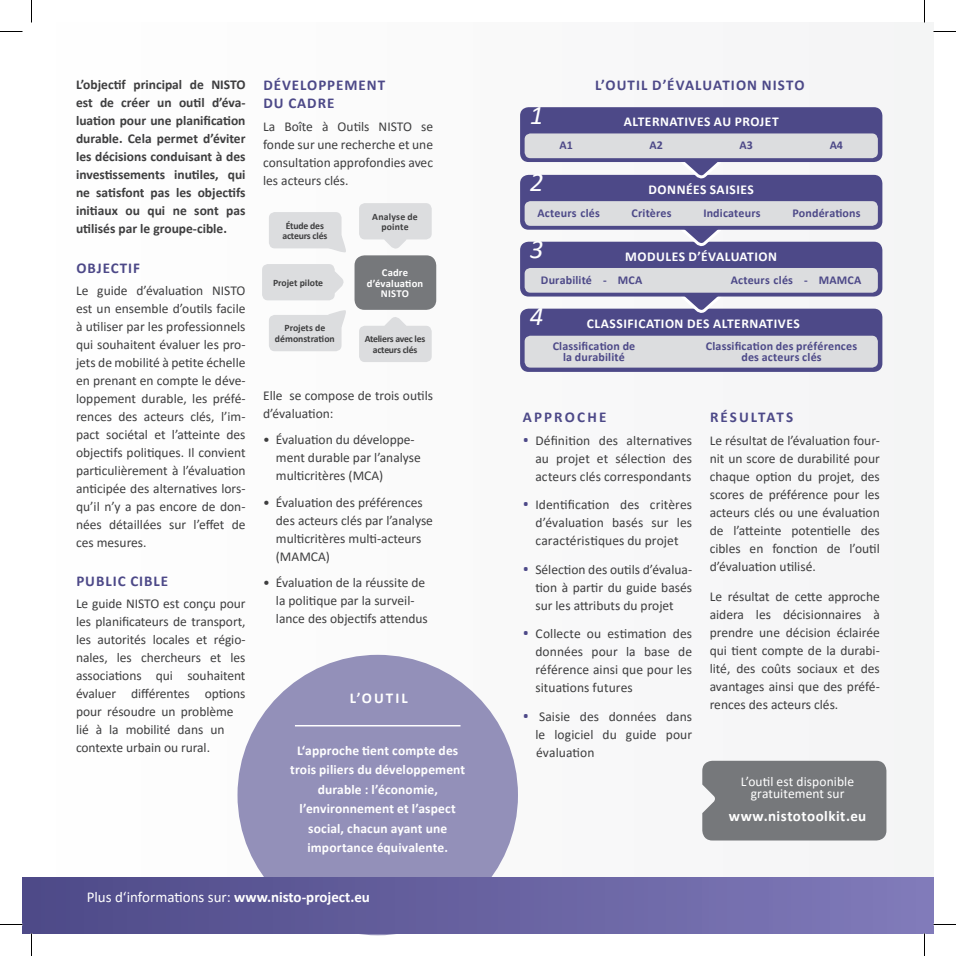
<style>
.page{position:relative;width:956px;height:956px;background:#fff}
.page>*{position:absolute;margin:0;border:0;box-sizing:border-box;transform-origin:0 0}
.t1{font:italic 27px "Calibri";color:#fff}
.t2{font:700 15px/18px "Calibri";letter-spacing:.065em;color:#4d4988}
.t3{font:15px "Calibri";color:#fff}
.t4{font:700 15px "Calibri";letter-spacing:.03em;color:#fff}
.t5{font:700 15px "Calibri";letter-spacing:.13em;color:#4d4988}
.t6{font:700 15px "Calibri";letter-spacing:.145em;color:#4d4988}
.t7{font:13.5px/18px "Calibri";color:#3e3e3f;text-align:justify}
.t8{font:700 13.5px/18px "Calibri";color:#3e3e3f;text-align:justify}
.t9{font:700 13.5px/19.5px "Calibri";letter-spacing:.01em;color:#fff;text-align:center}
.t10{font:700 13.5px "Calibri";letter-spacing:.04em;color:#fff}
.t11{font:13.5px/12px "Calibri";letter-spacing:.005em;color:#fff;text-align:center}
.t12{font:700 12px/10.5px "Calibri";letter-spacing:.015em;color:#4d4988;text-align:center}
.t13{font:700 10.65px/10.5px "Calibri";letter-spacing:.015em;color:#fff;text-align:center}
.t14{font:700 9.75px/10.5px "Calibri";letter-spacing:-.015em;color:#3e3e3f;text-align:center}
.t15{font:700 9.75px/10.5px "Calibri";letter-spacing:.02em;color:#3e3e3f;text-align:center}
.s1{font-weight:700}
</style>
<div class="page">
<div style="left:23px;top:23px;width:910px;height:910px;background:#fafafa"></div>
<div style="left:702px;top:761px;width:184px;height:79px;background:#76787b"></div>
<div style="left:237px;top:655px;width:281px;height:280px;background:#9390b9;border-radius:50%"></div>
<div style="left:23px;top:878px;width:910px;height:55px;background:linear-gradient(to right,#4d4987,#807ab9)"></div>
<hr style="left:295px;top:725px;width:166px;height:1px;background:#fff">
<div style="left:355px;top:255px;width:81px;height:55px;background:#76787b;border-radius:10px"></div>
<svg style="left:381px;top:239px;width:29px;height:10px"></svg>
<svg style="left:384px;top:317px;width:23px;height:9px"></svg>
<svg style="left:335px;top:272px;width:9px;height:21px"></svg>
<div style="left:359px;top:203px;width:73px;height:36px;background:#dcdddf;border-radius:6px"></div>
<div style="left:262px;top:264px;width:73px;height:36px;background:#dcdddf;border-radius:6px"></div>
<svg style="left:326px;top:238px;width:20px;height:14px"></svg>
<svg style="left:328px;top:310px;width:18px;height:15px"></svg>
<div style="left:359px;top:326px;width:73px;height:36px;background:#dcdddf;border-radius:6px"></div>
<div style="left:269px;top:212px;width:73px;height:36px;background:#dcdddf;border-radius:6px"></div>
<div style="left:269px;top:315px;width:73px;height:36px;background:#dcdddf;border-radius:6px"></div>
<div style="left:520px;top:309px;width:362px;height:63px;background:#4d4988;border-radius:9px"></div>
<div style="left:525px;top:336px;width:353px;height:32px;background:#dcdddf;border-radius:6px"></div>
<svg style="left:679px;top:297px;width:44px;height:16px"></svg>
<div style="left:520px;top:242px;width:362px;height:55px;background:#4d4988;border-radius:9px"></div>
<div style="left:525px;top:268px;width:353px;height:25px;background:#dcdddf;border-radius:6px"></div>
<svg style="left:679px;top:230px;width:44px;height:17px"></svg>
<div style="left:520px;top:175px;width:362px;height:55px;background:#4d4988;border-radius:9px"></div>
<div style="left:525px;top:201px;width:353px;height:25px;background:#dcdddf;border-radius:6px"></div>
<svg style="left:679px;top:162px;width:44px;height:17px"></svg>
<div style="left:520px;top:107px;width:362px;height:55px;background:#4d4988;border-radius:9px"></div>
<div style="left:525px;top:133px;width:353px;height:25px;background:#dcdddf;border-radius:6px"></div>
<svg style="left:0;top:31px;width:22px;height:1px"></svg>
<svg style="left:933px;top:31px;width:23px;height:1px"></svg>
<svg style="left:0;top:924px;width:22px;height:1px"></svg>
<svg style="left:933px;top:924px;width:23px;height:1px"></svg>
<svg style="left:31px;top:0;width:1px;height:23px"></svg>
<svg style="left:31px;top:933px;width:1px;height:23px"></svg>
<svg style="left:924px;top:0;width:1px;height:23px"></svg>
<svg style="left:924px;top:933px;width:1px;height:23px"></svg>
<p class="t8" style="left:76px;top:75px;width:171px">L’objectif principal de NISTO est de créer un outil d’éva&shy;luation pour une planification durable. Cela permet d’éviter les décisions conduisant à des investissements inutiles, qui ne satisfont pas les objectifs initiaux ou qui ne sont pas utilisés par le groupe-cible.</p>
<p class="t2" style="left:76px;top:258px;width:65px">OBJECTIF</p>
<p class="t7" style="left:76px;top:281px;width:171px">Le guide d’évaluation NISTO est un ensemble d’outils facile à utiliser par les professionnels qui souhaitent évaluer les pro&shy;jets de mobilité à petite échelle en prenant en compte le déve&shy;loppement durable, les préfé&shy;rences des acteurs clés, l’im&shy;pact sociétal et l’atteinte des objectifs politiques. Il convient particulièrement à l’évaluation anticipée des alternatives lors&shy;qu’il n’y a pas encore de don&shy;nées détaillées sur l’effet de ces mesures.</p>
<p class="t2" style="left:76px;top:572px;width:93px">PUBLIC CIBLE</p>
<p class="t7" style="left:76px;top:594px;width:171px;text-align:left">Le guide NISTO est conçu pour les planificateurs de transport, les autorités locales et régio&shy;nales, les chercheurs et les associations qui souhaitent évaluer différentes options pour résoudre un problème lié à la mobilité dans un contexte urbain ou rural.</p>
<p class="t2" style="left:263px;top:76px;width:123px">DÉVELOPPEMENT<br>DU CADRE</p>
<p class="t7" style="left:263px;top:117px;width:171px">La Boîte à Outils NISTO se fonde sur une recherche et une consultation approfondies avec les acteurs clés.</p>
<p class="t14" style="left:282px;top:220px;width:46px">Étude des acteurs clés</p>
<p class="t14" style="left:273px;top:277px;width:52px">Projet pilote</p>
<p class="t14" style="left:275px;top:323px;width:61px">Projets de démonstration</p>
<p class="t15" style="left:372px;top:211px;width:47px">Analyse de pointe</p>
<p class="t13" style="left:367px;top:267px;width:58px">Cadre d’évaluation<br>NISTO</p>
<p class="t14" style="left:365px;top:333px;width:62px">Ateliers avec les acteurs clés</p>
<p class="t7" style="left:263px;top:386px;width:171px">Elle se compose de trois outils d’évaluation:</p>
<p class="t7" style="left:276px;top:431px;width:146px;text-align:left;text-indent:-13px">• Évaluation du développe&shy;ment durable par l’analyse multicritères (MCA)</p>
<p class="t7" style="left:276px;top:493px;width:159px;text-align:left;text-indent:-13px">• Évaluation des préférences des acteurs clés par l’analyse multicritères multi-acteurs (MAMCA)</p>
<p class="t7" style="left:276px;top:574px;width:153px;text-align:left;text-indent:-13px">• Évaluation de la réussite de la politique par la surveil&shy;lance des objectifs attendus</p>
<p class="t4" style="left:350px;top:687px;width:60px">L’OUTIL</p>
<p class="t9" style="left:290px;top:740px;width:177px">L‘approche tient compte des trois piliers du développement durable : l’économie, l’environnement et l’aspect social, chacun ayant une importance équivalente.</p>
<p class="t3" style="left:87px;top:886px;width:285px">Plus d‘informations sur: <span class="s1">www.nisto-project.eu</span></p>
<h1 class="t1" style="left:530px;top:96px;width:15px">1</h1>
<h1 class="t1" style="left:530px;top:164px;width:15px">2</h1>
<p class="t2" style="left:595px;top:76px;width:211px">L’OUTIL D’ÉVALUATION NISTO</p>
<p class="t10" style="left:624px;top:112px;width:156px">ALTERNATIVES AU PROJET</p>
<p class="t12" style="left:559px;top:140px;width:15px">A1</p>
<p class="t12" style="left:649px;top:140px;width:15px">A2</p>
<p class="t12" style="left:740px;top:140px;width:15px">A3</p>
<p class="t12" style="left:830px;top:140px;width:15px">A4</p>
<p class="t10" style="left:649px;top:180px;width:107px">DONNÉES SAISIES</p>
<p class="t12" style="left:537px;top:207px;width:64px">Acteurs clés</p>
<p class="t12" style="left:632px;top:207px;width:42px">Critères</p>
<p class="t12" style="left:703px;top:207px;width:59px">Indicateurs</p>
<p class="t12" style="left:792px;top:207px;width:70px">Pondérations</p>
<h1 class="t1" style="left:530px;top:230px;width:15px">3</h1>
<p class="t10" style="left:625px;top:247px;width:153px">MODULES D’ÉVALUATION</p>
<p class="t12" style="left:541px;top:274px;width:103px">Durabilité - MCA</p>
<p class="t12" style="left:731px;top:274px;width:132px">Acteurs clés - MAMCA</p>
<h1 class="t1" style="left:530px;top:297px;width:15px">4</h1>
<p class="t10" style="left:587px;top:314px;width:214px">CLASSIFICATION DES ALTERNATIVES</p>
<p class="t12" style="left:706px;top:341px;width:153px">Classification des préférences des acteurs clés</p>
<p class="t12" style="left:553px;top:341px;width:84px">Classification de la durabilité</p>
<p class="t6" style="left:523px;top:407px;width:85px">APPROCHE</p>
<p class="t7" style="left:535px;top:431px;width:158px;text-indent:-13px"><sup>.</sup> Définition des alternatives au projet et sélection des acteurs clés correspondants</p>
<p class="t7" style="left:535px;top:495px;width:158px;text-indent:-13px"><sup>.</sup> Identification des critères d’évaluation basés sur les caractéristiques du projet</p>
<p class="t7" style="left:535px;top:560px;width:158px;text-indent:-13px"><sup>.</sup> Sélection des outils d’évalua&shy;tion à partir du guide basés sur les attributs du projet</p>
<p class="t7" style="left:535px;top:625px;width:158px;text-indent:-13px"><sup>.</sup> Collecte ou estimation des données pour la base de référence ainsi que pour les situations futures</p>
<p class="t7" style="left:535px;top:707px;width:158px;text-indent:-13px"><sup>.</sup> Saisie des données dans le logiciel du guide pour évaluation</p>
<p class="t5" style="left:710px;top:407px;width:85px">RÉSULTATS</p>
<p class="t7" style="left:710px;top:431px;width:172px">Le résultat de l’évaluation four&shy;nit un score de durabilité pour chaque option du projet, des scores de préférence pour les acteurs clés ou une évaluation de l’atteinte potentielle des cibles en fonction de l’outil d’évaluation utilisé.</p>
<p class="t7" style="left:710px;top:587px;width:172px">Le résultat de cette approche aidera les décisionnaires à prendre une décision éclairée qui tient compte de la durabi&shy;lité, des coûts sociaux et des avantages ainsi que des préfé&shy;rences des acteurs clés.</p>
<p class="t11" style="left:741px;top:776px;width:115px">L’outil est disponible gratuitement sur</p>
<p class="t4" style="left:729px;top:805px;width:139px">www.nistotoolkit.eu</p>
</div>
